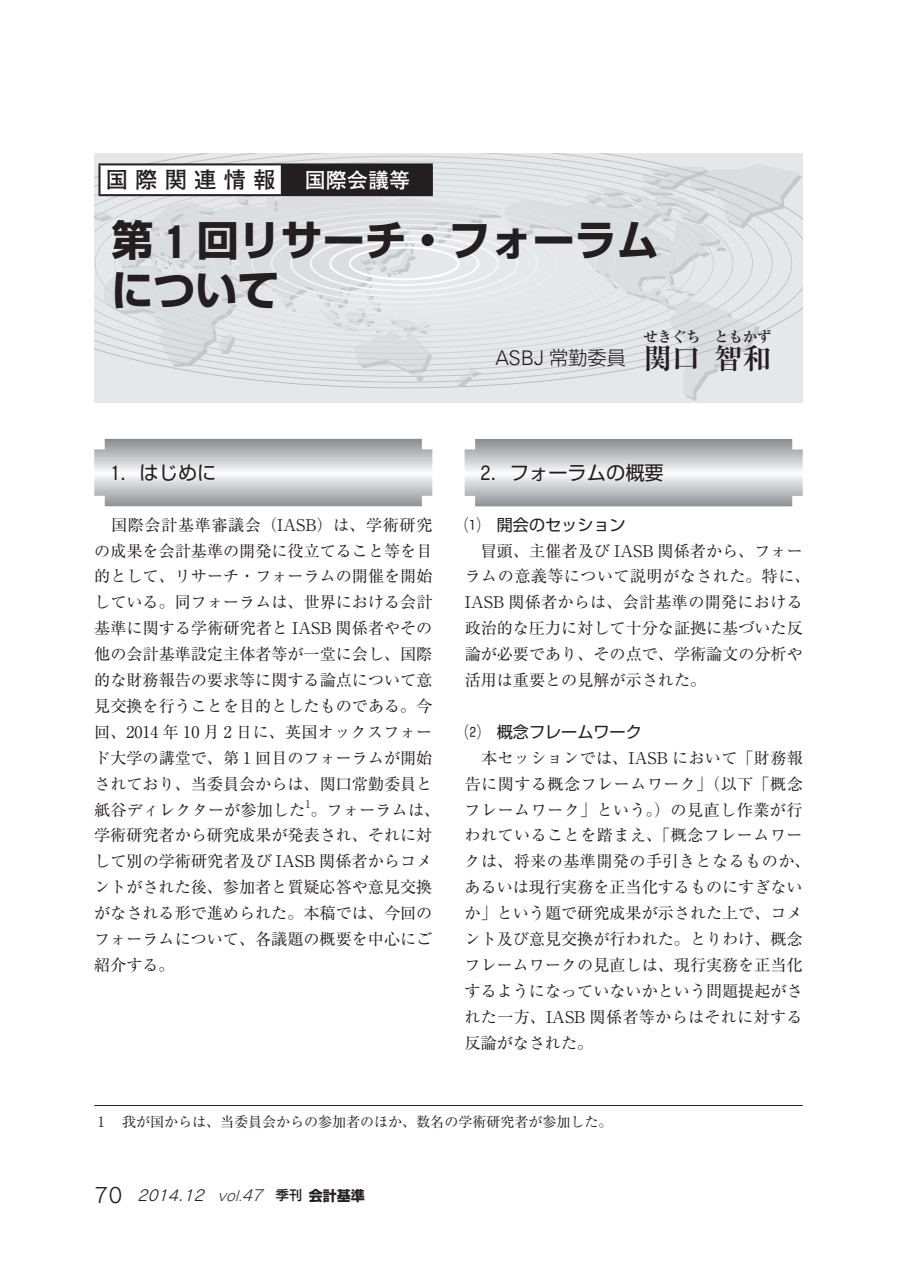
<style>
.page{position:relative;width:903px;height:1275px;background:#fff}
.page>*{position:absolute;margin:0;border:0;box-sizing:border-box;transform-origin:0 0}
.t1{font:700 42px/49.9px "Shin Go Pr 5";color:#231f20}
.t2{font:700 28.35px "Ryumin Pr 5";color:#231f20}
.t3{font:700 22.4px "Futo Go B101 Pr 5";letter-spacing:.325em;color:#231f20}
.t4{font:700 21px "Futo Go B101 Pr 5";color:#fff}
.t5{font:300 20.3px "Univers LT Std";color:#231f20}
.t6{font:19.25px "Shin Go Pr 5";color:#231f20}
.t7{font:16.1px/25.9px "Ryumin Pr 5";color:#231f20}
.t8{font:16.1px "Shin Go Pr 5";color:#231f20}
.t9{font:italic 14.88px "Rodin Pro M";color:#231f20}
.t10{font:700 14.17px "Ryumin Pr 5";color:#231f20}
.t11{font:14px "Ryumin Pr 5";color:#231f20}
.t12{font:10.5px "Ryumin Pr 5";color:#231f20}
.s1{font-family:"Cezanne Pro B";font-weight:400;font-size:44.1px}
.s2{font-family:"Shin Go Pr 5";font-size:19.25px}
.s3{font-family:"Ryumin Pr 5";font-weight:700;font-size:28.35px}
.s4{font-family:"Cezanne Pro M";font-size:20.3px}
.s5{font-style:normal;font-size:20.47px}
.s6{font-family:"Gothic MB101 Pr 5";font-weight:300;font-size:13.65px}
.s7{font-family:"Gothic MB101 Pr 5";font-weight:300}
.s8{font-family:"Shin Go Pr 5";font-weight:500;font-style:normal;font-size:13.12px}
.s9{font-family:"Shin Go Pr 5";font-weight:700;font-style:normal;font-size:14px}
</style>
<div class="page">
<svg style="left:94px;top:439px;width:338px;height:67px;background:#c5c6c8"></svg>
<svg style="left:465px;top:439px;width:338px;height:67px"></svg>
<div style="left:94px;top:154px;width:709px;height:249px;background:#e6e7e9"></div>
<svg style="left:94px;top:154px;width:709px;height:234px"></svg>
<div style="left:99px;top:164px;width:183px;height:31px;background:#fff"></div>
<div style="left:282px;top:164px;width:150px;height:31px;background:#231f20"></div>
<hr style="left:98px;top:163px;width:184px;height:2px;background:#231f20">
<hr style="left:98px;top:165px;width:2px;height:29px;background:#231f20">
<hr style="left:282px;top:163px;width:151px;height:2px;background:#231f20">
<hr style="left:281px;top:165px;width:2px;height:29px;background:#231f20">
<hr style="left:431px;top:165px;width:2px;height:29px;background:#231f20">
<hr style="left:98px;top:194px;width:184px;height:2px;background:#231f20">
<hr style="left:282px;top:194px;width:151px;height:2px;background:#231f20">
<hr style="left:94px;top:1105px;width:709px;height:1px;background:#231f20">
<h3 class="t3" style="left:106px;top:162px;width:171px">国際関連情報</h3>
<h3 class="t4" style="left:305px;top:163px;width:106px">国際会議等</h3>
<h1 class="t1" style="left:112px;top:213px;width:549px">第 <span class="s1">1</span> 回リサーチ・フォーラムについて</h1>
<p class="t5" style="left:495px;top:346px;width:178px">ASBJ <span class="s2">常勤委員</span> <span class="s3">関</span></p>
<p class="t10" style="left:715px;top:326px;width:58px">ともかず</p>
<p class="t10" style="left:643px;top:326px;width:58px">せきぐち</p>
<h2 class="t2" style="left:672px;top:336px;width:30px">口</h2>
<h2 class="t2" style="left:715px;top:336px;width:58px">智和</h2>
<p class="t6" style="left:110px;top:457px;width:108px"><span class="s4">1</span>．はじめに</p>
<p class="t7" style="left:94px;top:510px;width:348px;text-align:center">国際会計基準審議会（IASB）は、学術研究<br>の成果を会計基準の開発に役立てること等を目的として、リサーチ・フォーラムの開催を開始している。同フォーラムは、世界における会計基準に関する学術研究者と IASB 関係者やその他の会計基準設定主体者等が一堂に会し、国際的な財務報告の要求等に関する論点について意見交換を行うことを目的としたものである。今回、2014 年 10 月 2 日に、英国オックスフォード大学の講堂で、第 1 回目のフォーラムが開始されており、当委員会からは、関口常勤委員と紙谷ディレクターが参加した。フォーラムは、</p>
<p class="t12" style="left:305px;top:796px;width:7px">1</p>
<p class="t7" style="left:94px;top:821px;width:340px;text-align:justify">学術研究者から研究成果が発表され、それに対して別の学術研究者及び IASB 関係者からコメントがされた後、参加者と質疑応答や意見交換がなされる形で進められた。本稿では、今回のフォーラムについて、各議題の概要を中心にご紹介する。</p>
<p class="t6" style="left:480px;top:457px;width:185px"><span class="s4">2</span>．フォーラムの概要</p>
<p class="t8" style="left:465px;top:511px;width:162px">⑴ 開会のセッション</p>
<p class="t7" style="left:465px;top:536px;width:347px;text-indent:16px">冒頭、主催者及び IASB 関係者から、フォーラムの意義等について説明がなされた。特に、<br>IASB 関係者からは、会計基準の開発における政治的な圧力に対して十分な証拠に基づいた反論が必要であり、その点で、学術論文の分析や活用は重要との見解が示された。</p>
<p class="t8" style="left:465px;top:718px;width:179px">⑵ 概念フレームワーク</p>
<p class="t7" style="left:464px;top:744px;width:348px;text-indent:17px">本セッションでは、IASB において「財務報告に関する概念フレームワーク」（以下「概念フレームワーク」という。）の見直し作業が行われていることを踏まえ、「概念フレームワークは、将来の基準開発の手引きとなるものか、あるいは現行実務を正当化するものにすぎないか」という題で研究成果が示された上で、コメント及び意見交換が行われた。とりわけ、概念フレームワークの見直しは、現行実務を正当化するようになっていないかという問題提起がされた一方、IASB 関係者等からはそれに対する反論がなされた。</p>
<p class="t11" style="left:98px;top:1110px;width:8px">1</p>
<p class="t11" style="left:122px;top:1110px;width:492px">我が国からは、当委員会からの参加者のほか、数名の学術研究者が参加した。</p>
<p class="t9" style="left:94px;top:1186px;width:272px"><span class="s5">7 0</span> 2014.12 <span class="s6">vol.</span><span class="s7">47</span> <span class="s8">季刊</span><span class="s9">会計基準</span></p>
</div>
